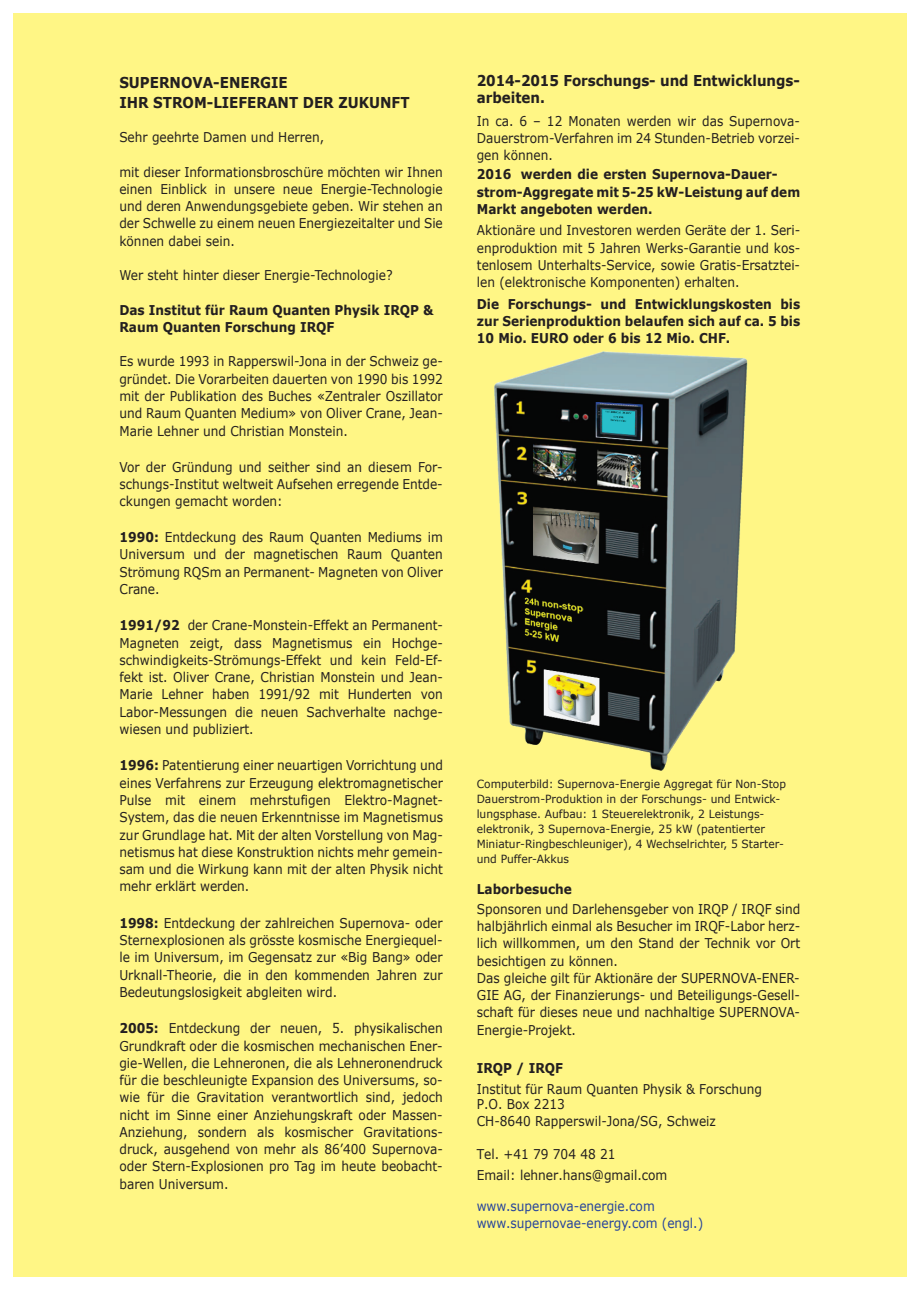
<style>
.page{position:relative;width:919px;height:1289px;background:#fff}
.page>*{position:absolute;margin:0;border:0;box-sizing:border-box;transform-origin:0 0}
.t1{font:700 15px/19.5px "Verdana";color:#231f20;scale:.9 1}
.t2{font:13.5px/17.2px "Verdana";color:#231f20;text-align:justify;scale:.9 1}
.t3{font:700 13.5px/17.2px "Verdana";color:#231f20;scale:.9 1}
.t4{font:13.5px/17.2px "Verdana";color:#27449c;scale:.9 1}
.t5{font:11.25px/15px "Verdana";color:#231f20;scale:.95 1}
.s1{font-weight:700}
</style>
<div class="page">
<div style="left:13px;top:13px;width:893px;height:1263px;background:#fff685"></div>
<img style="left:494px;top:351px;width:253px;height:420px">
<p class="t1" style="left:119px;top:72px;width:324px">SUPERNOVA-ENERGIE<br>IHR STROM-LIEFERANT DER ZUKUNFT</p>
<p class="t2" style="left:119px;top:128px;width:229px">Sehr geehrte Damen und Herren,</p>
<p class="t2" style="left:119px;top:163px;width:361px">mit dieser Informationsbroschüre möchten wir Ihnen einen Einblick in unsere neue Energie-Technologie und deren Anwendungsgebiete geben. Wir stehen an der Schwelle zu einem neuen Energiezeitalter und Sie können dabei sein.</p>
<p class="t2" style="left:119px;top:266px;width:305px">Wer steht hinter dieser Energie-Technologie?</p>
<p class="t3" style="left:119px;top:301px;width:351px">Das Institut für Raum Quanten Physik IRQP &amp;<br>Raum Quanten Forschung IRQF</p>
<p class="t2" style="left:119px;top:353px;width:361px">Es wurde 1993 in Rapperswil-Jona in der Schweiz ge&shy;gründet. Die Vorarbeiten dauerten von 1990 bis 1992 mit der Publikation des Buches «Zentraler Oszillator und Raum Quanten Medium» von Oliver Crane, Jean-Marie Lehner und Christian Monstein.</p>
<p class="t2" style="left:119px;top:458px;width:360px">Vor der Gründung und seither sind an diesem For&shy;schungs-Institut weltweit Aufsehen erregende Entde&shy;ckungen gemacht worden:</p>
<p class="t2" style="left:119px;top:528px;width:361px"><span class="s1">1990:</span> Entdeckung des Raum Quanten Mediums im Universum und der magnetischen Raum Quanten Strömung RQSm an Permanent- Magneten von Oliver Crane.</p>
<p class="t2" style="left:119px;top:616px;width:361px"><span class="s1">1991/92</span> der Crane-Monstein-Effekt an Permanent-Magneten zeigt, dass Magnetismus ein Hochge&shy;schwindigkeits-Strömungs-Effekt und kein Feld-Ef&shy;fekt ist. Oliver Crane, Christian Monstein und Jean-Marie Lehner haben 1991/92 mit Hunderten von Labor-Messungen die neuen Sachverhalte nachge&shy;wiesen und publiziert.</p>
<p class="t2" style="left:119px;top:756px;width:361px"><span class="s1">1996:</span> Patentierung einer neuartigen Vorrichtung und eines Verfahrens zur Erzeugung elektromagnetischer Pulse mit einem mehrstufigen Elektro-Magnet-System, das die neuen Erkenntnisse im Magnetismus zur Grundlage hat. Mit der alten Vorstellung von Mag&shy;netismus hat diese Konstruktion nichts mehr gemein&shy;sam und die Wirkung kann mit der alten Physik nicht mehr erklärt werden.</p>
<p class="t2" style="left:119px;top:914px;width:361px"><span class="s1">1998:</span> Entdeckung der zahlreichen Supernova- oder Sternexplosionen als grösste kosmische Energiequel&shy;le im Universum, im Gegensatz zur «Big Bang» oder Urknall-Theorie, die in den kommenden Jahren zur Bedeutungslosigkeit abgleiten wird.</p>
<p class="t2" style="left:119px;top:1019px;width:361px"><span class="s1">2005:</span> Entdeckung der neuen, 5. physikalischen Grundkraft oder die kosmischen mechanischen Ener&shy;gie-Wellen, die Lehneronen, die als Lehneronendruck für die beschleunigte Expansion des Universums, so&shy;wie für die Gravitation verantwortlich sind, jedoch nicht im Sinne einer Anziehungskraft oder Massen-Anziehung, sondern als kosmischer Gravitations&shy;druck, ausgehend von mehr als 86’400 Supernova&shy;oder Stern-Explosionen pro Tag im heute beobacht&shy;baren Universum.</p>
<p class="t1" style="left:476px;top:73px;width:361px;line-height:16.2px">2014-2015 Forschungs- und Entwicklungs&shy;arbeiten.</p>
<p class="t2" style="left:476px;top:112px;width:361px">In ca. 6 – 12 Monaten werden wir das Supernova-Dauerstrom-Verfahren im 24 Stunden-Betrieb vorzei&shy;gen können.</p>
<p class="t3" style="left:477px;top:165px;width:361px">2016 werden die ersten Supernova-Dauer&shy;strom-Aggregate mit 5-25 kW-Leistung auf dem<br>Markt angeboten werden.</p>
<p class="t2" style="left:477px;top:221px;width:361px">Aktionäre und Investoren werden Geräte der 1. Seri&shy;enproduktion mit 5 Jahren Werks-Garantie und kos&shy;tenlosem Unterhalts-Service, sowie Gratis-Ersatztei&shy;len (elektronische Komponenten) erhalten.</p>
<p class="t3" style="left:477px;top:295px;width:361px;text-align:justify">Die Forschungs- und Entwicklungskosten bis zur Serienproduktion belaufen sich auf ca. 5 bis 10 Mio. EURO oder 6 bis 12 Mio. CHF.</p>
<p class="t5" style="left:476px;top:776px;width:327px">Computerbild: Supernova-Energie Aggregat für Non-Stop Dauerstrom-Produktion in der Forschungs- und Entwick&shy;lungsphase. Aufbau: 1 Steuerelektronik, 2 Leistungs - elektronik, 3 Supernova-Energie, 25 kW (patentierter Miniatur-Ringbeschleuniger), 4 Wechselrichter, 5 Starter&shy;und Puffer-Akkus</p>
<p class="t3" style="left:477px;top:880px;width:107px">Laborbesuche</p>
<p class="t2" style="left:476px;top:900px;width:361px;text-align:left">Sponsoren und Darlehensgeber von IRQP / IRQF sind halbjährlich einmal als Besucher im IRQF-Labor herz&shy;lich willkommen, um den Stand der Technik vor Ort besichtigen zu können.<br>Das gleiche gilt für Aktionäre der SUPERNOVA-ENER-GIE AG, der Finanzierungs- und Beteiligungs-Gesell&shy;schaft für dieses neue und nachhaltige SUPERNOVA-Energie-Projekt.</p>
<p class="t3" style="left:476px;top:1059px;width:98px">IRQP / IRQF</p>
<p class="t2" style="left:476px;top:1081px;width:318px;line-height:15px">Institut für Raum Quanten Physik &amp; Forschung<br>P.O. Box 2213</p>
<p class="t2" style="left:476px;top:1111px;width:267px">CH-8640 Rapperswil-Jona/SG, Schweiz</p>
<p class="t2" style="left:476px;top:1142px;width:213px;line-height:21px">Tel. +41 79 704 48 21<br>Email: lehner.hans@gmail.com</p>
<p class="t4" style="left:476px;top:1197px;width:253px">www.supernova-energie.com www.supernovae-energy.com (engl.)</p>
</div>
